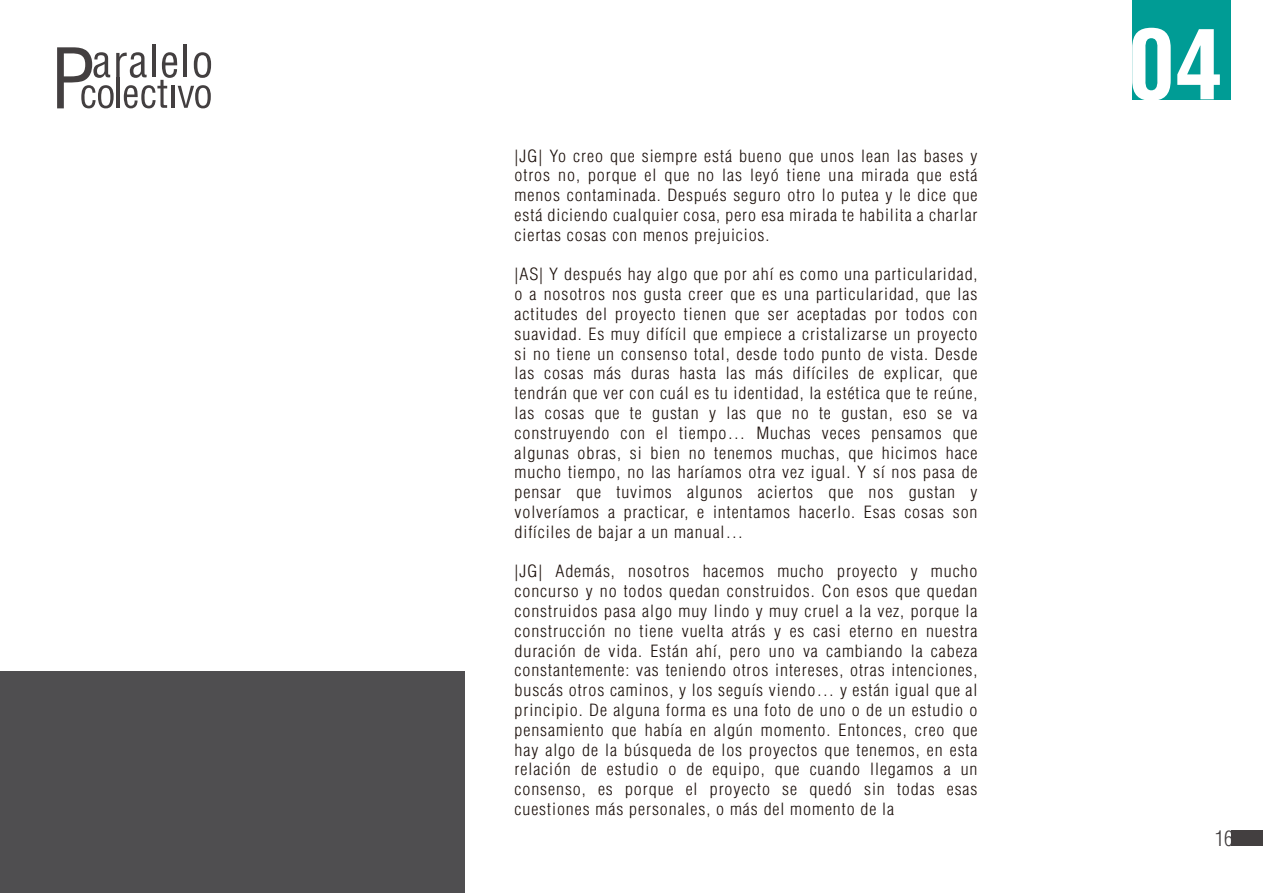
<style>
.page{position:relative;width:1263px;height:893px;background:#fff}
.page>*{position:absolute;margin:0;border:0;box-sizing:border-box;transform-origin:0 0}
.t1{font:700 condensed 95.1px "Helvetica LT Std";color:#fff}
.t2{font:condensed 81.45px "Helvetica LT Std";color:#433f40}
.t3{font:300 condensed 21px "Helvetica LT Std";color:#433f40}
.t4{font:300 condensed 16.5px/19.8px "Helvetica LT Std";letter-spacing:.05em;color:#1e120d;text-align:justify;scale:1.09 1}
</style>
<div class="page">
<div style="left:0;top:671px;width:464px;height:222px;background:#4f4e50"></div>
<div style="left:1132px;top:0;width:99px;height:99px;background:#009c95"></div>
<hr style="left:152px;top:44px;width:4px;height:33px;background:#433f40">
<hr style="left:184px;top:44px;width:3px;height:33px;background:#433f40">
<svg style="left:81px;top:52px;width:130px;height:56px"></svg>
<div style="left:1231px;top:830px;width:31px;height:16px;background:#433f40"></div>
<h2 class="t2" style="left:50px;top:28px;width:47px">P</h2>
<p class="t4" style="left:515px;top:146px;width:426px">|JG| Yo creo que siempre está bueno que unos lean las bases y otros no, porque el que no las leyó tiene una mirada que está menos contaminada. Después seguro otro lo putea y le dice que está diciendo cualquier cosa, pero esa mirada te habilita a charlar ciertas cosas con menos prejuicios.</p>
<p class="t4" style="left:515px;top:264px;width:426px">|AS| Y después hay algo que por ahí es como una particularidad, o a nosotros nos gusta creer que es una particularidad, que las actitudes del proyecto tienen que ser aceptadas por todos con suavidad. Es muy difícil que empiece a cristalizarse un proyecto si no tiene un consenso total, desde todo punto de vista. Desde las cosas más duras hasta las más difíciles de explicar, que tendrán que ver con cuál es tu identidad, la estética que te reúne, las cosas que te gustan y las que no te gustan, eso se va construyendo con el tiempo… Muchas veces pensamos que algunas obras, si bien no tenemos muchas, que hicimos hace mucho tiempo, no las haríamos otra vez igual. Y sí nos pasa de pensar que tuvimos algunos aciertos que nos gustan y volveríamos a practicar, e intentamos hacerlo. Esas cosas son difíciles de bajar a un manual…</p>
<p class="t4" style="left:515px;top:561px;width:426px">|JG| Además, nosotros hacemos mucho proyecto y mucho concurso y no todos quedan construidos. Con esos que quedan construidos pasa algo muy lindo y muy cruel a la vez, porque la construcción no tiene vuelta atrás y es casi eterno en nuestra duración de vida. Están ahí, pero uno va cambiando la cabeza constantemente: vas teniendo otros intereses, otras intenciones, buscás otros caminos, y los seguís viendo… y están igual que al principio. De alguna forma es una foto de uno o de un estudio o pensamiento que había en algún momento. Entonces, creo que hay algo de la búsqueda de los proyectos que tenemos, en esta relación de estudio o de equipo, que cuando llegamos a un consenso, es porque el proyecto se quedó sin todas esas cuestiones más personales, o más del momento de la</p>
<h1 class="t1" style="left:1127px;top:5px;width:97px">04</h1>
<p class="t3" style="left:1215px;top:825px;width:20px">16</p>
</div>
